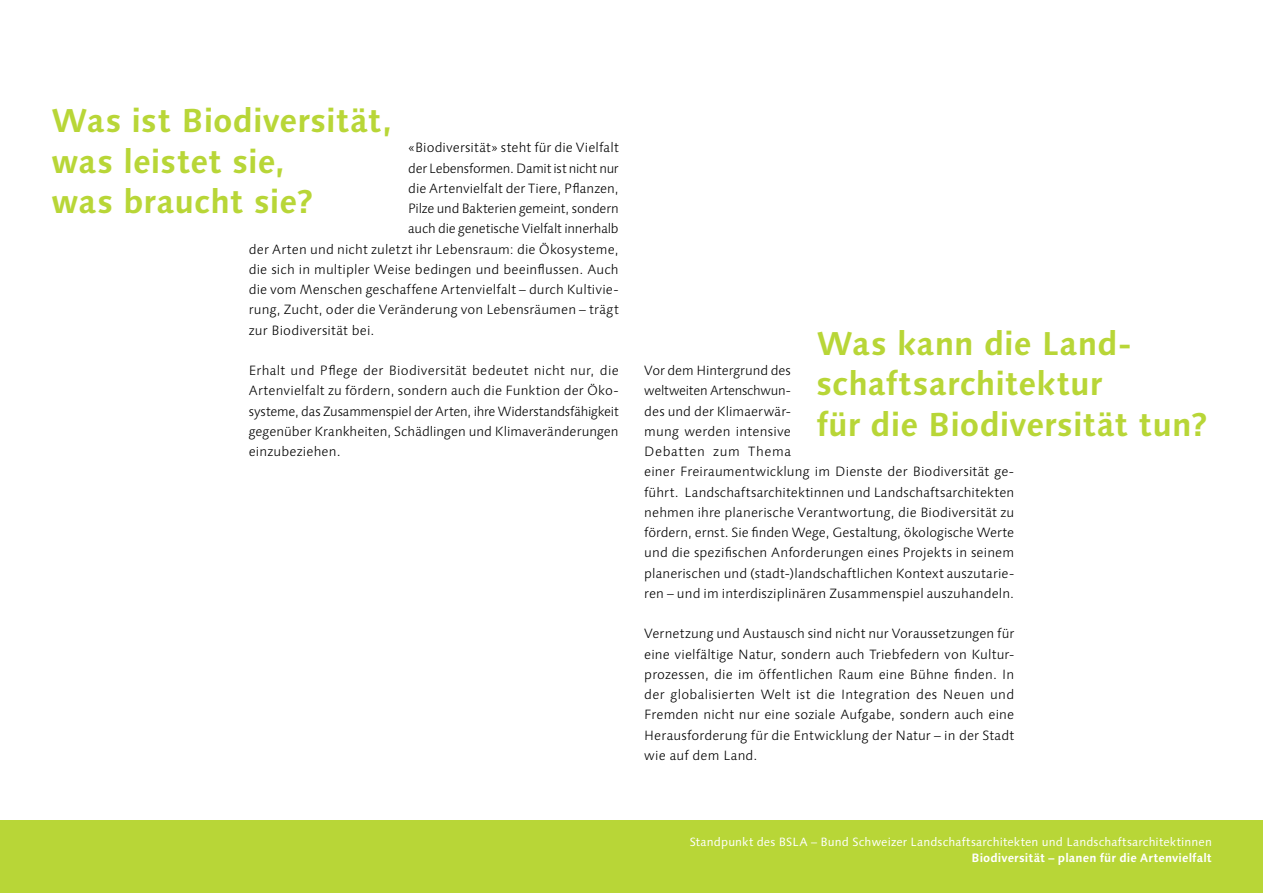
<style>
.page{position:relative;width:1263px;height:893px;background:#fff}
.page>*{position:absolute;margin:0;border:0;box-sizing:border-box;transform-origin:0 0}
.t1{font:700 33px/40.5px "Linotype Syntax";color:#b8d637}
.t2{font:300 13.5px/20.2px "Linotype Syntax";letter-spacing:.01em;color:#000;text-align:justify}
.t3{font:300 13.5px "Linotype Syntax";letter-spacing:-.015em;color:#000}
.t4{font:300 13.5px "Linotype Syntax";letter-spacing:-.02em;color:#000}
.t5{font:12px "Linotype Syntax";letter-spacing:.01em;color:#fff}
.t6{font:700 12px "Linotype Syntax";letter-spacing:.01em;color:#fff}
</style>
<div class="page">
<div style="left:0;top:821px;width:1263px;height:72px;background:#b8d637"></div>
<h1 class="t1" style="left:51px;top:100px;width:342px">Was ist Biodiversität, was leistet sie,<br>was braucht sie?</h1>
<p class="t2" style="left:408px;top:138px;width:212px">«Biodiversität» steht für die Vielfalt</p>
<p class="t4" style="left:408px;top:160px;width:212px">der Lebensformen. Damit ist nicht nur</p>
<p class="t2" style="left:408px;top:178px;width:212px">die Artenvielfalt der Tiere, Pflanzen,</p>
<p class="t3" style="left:408px;top:200px;width:212px">Pilze und Bakterien gemeint, sondern</p>
<p class="t3" style="left:408px;top:221px;width:212px">auch die genetische Vielfalt innerhalb</p>
<p class="t2" style="left:249px;top:239px;width:371px">der Arten und nicht zuletzt ihr Lebensraum: die Ökosysteme,</p>
<p class="t2" style="left:249px;top:259px;width:371px">die sich in multipler Weise bedingen und beeinflussen. Auch</p>
<p class="t2" style="left:249px;top:279px;width:371px">die vom Menschen geschaffene Artenvielfalt – durch Kultivie-</p>
<p class="t2" style="left:249px;top:300px;width:371px">rung, Zucht, oder die Veränderung von Lebensräumen – trägt</p>
<p class="t2" style="left:249px;top:320px;width:127px">zur Biodiversität bei.</p>
<p class="t2" style="left:249px;top:360px;width:371px">Erhalt und Pflege der Biodiversität bedeutet nicht nur, die Artenvielfalt zu fördern, sondern auch die Funktion der Öko&shy;systeme, das Zusammenspiel der Arten, ihre Widerstandsfähigkeit gegenüber Krankheiten, Schädlingen und Klimaveränderungen einzubeziehen.</p>
<p class="t2" style="left:644px;top:360px;width:371px;text-align:left">Vor dem Hintergrund des<br>weltweiten Artenschwun-<br>des und der Klimaerwär-<br>mung werden intensive<br>Debatten zum Thema<br>einer Freiraumentwicklung im Dienste der Biodiversität ge&shy;führt. Landschaftsarchitektinnen und Landschaftsarchitekten nehmen ihre planerische Verantwortung, die Biodiversität zu fördern, ernst. Sie finden Wege, Gestaltung, ökologische Werte und die spezifischen Anforderungen eines Projekts in seinem planerischen und (stadt-)landschaftlichen Kontext auszutarie&shy;ren – und im interdisziplinären Zusammenspiel auszuhandeln.</p>
<p class="t2" style="left:644px;top:624px;width:371px">Vernetzung und Austausch sind nicht nur Voraussetzungen für eine vielfältige Natur, sondern auch Triebfedern von Kultur&shy;prozessen, die im öffentlichen Raum eine Bühne finden. In der globalisierten Welt ist die Integration des Neuen und Fremden nicht nur eine soziale Aufgabe, sondern auch eine Herausforderung für die Entwicklung der Natur – in der Stadt wie auf dem Land.</p>
<h1 class="t1" style="left:816px;top:323px;width:393px">Was kann die Land&shy;schaftsarchitektur<br>für die Biodiversität tun?</h1>
<p class="t5" style="left:690px;top:835px;width:524px">Standpunkt des BSLA – Bund Schweizer Landschaftsarchitekten und Landschaftsarchitektinnen</p>
<p class="t6" style="left:971px;top:850px;width:242px">Biodiversität – planen für die Artenvielfalt</p>
</div>
